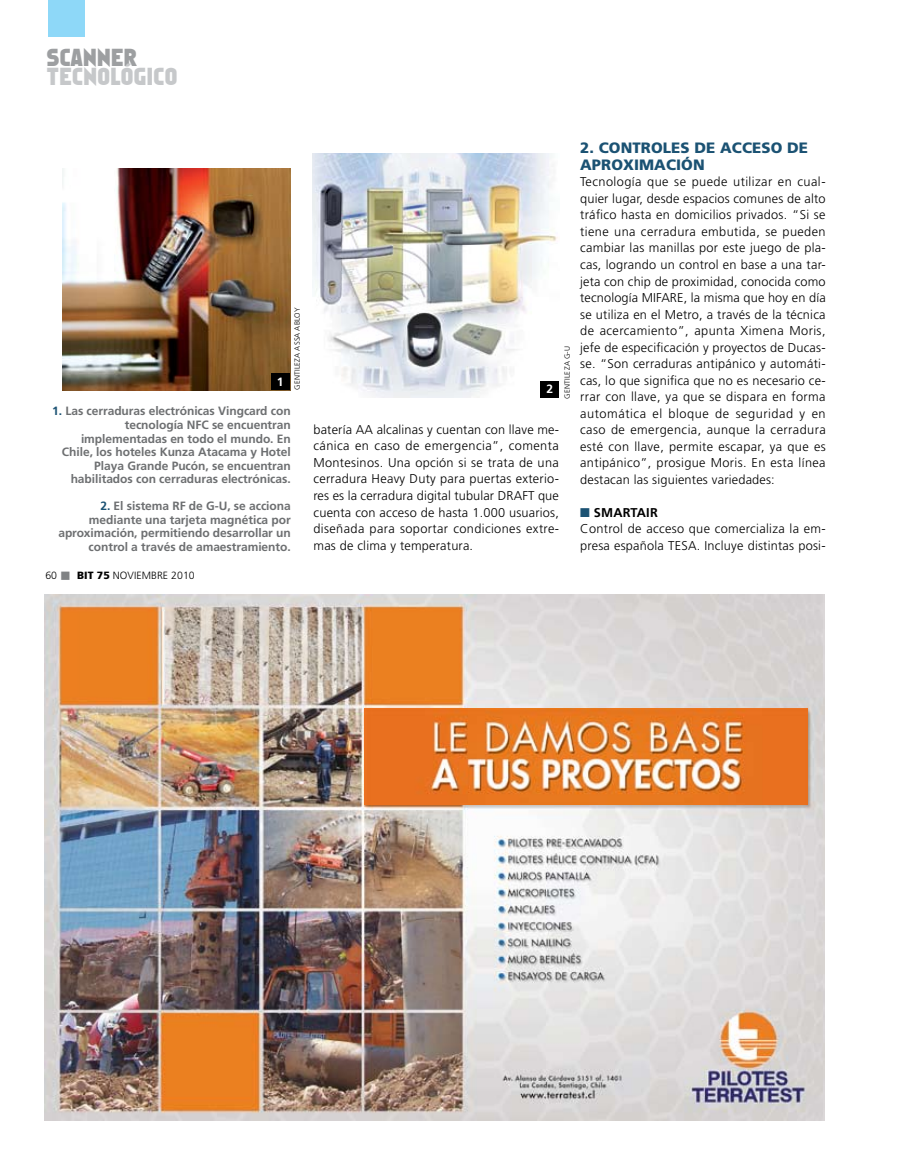
<style>
.page{position:relative;width:915px;height:1170px;background:#fff}
.page>*{position:absolute;margin:0;border:0;box-sizing:border-box;transform-origin:0 0}
.t1{font:22.5px "Faktos";letter-spacing:.02em;color:#c6c8ca}
.t2{font:22.5px "Faktos";letter-spacing:.02em;color:#9d9fa1}
.t3{font:900 15px/16.5px "Frutiger";letter-spacing:.005em;color:#1b5273}
.t4{font:300 12.75px/16.5px "Frutiger";letter-spacing:.025em;color:#000;text-align:justify}
.t5{font:700 12px/13.5px "Frutiger";letter-spacing:-.005em;color:#6d6f71;text-align:right}
.t6{font:700 12px "Frutiger";color:#fff}
.t7{font:300 10.5px "Frutiger";letter-spacing:.005em;color:#000}
.t8{font:300 7.5px "Frutiger";letter-spacing:.03em;color:#000}
.s1{color:#1b5273}
.s2{color:#808284}
.s3{font-weight:900}
.s4{font-weight:700}
</style>
<div class="page">
<img style="left:62px;top:168px;width:228px;height:222px">
<img style="left:312px;top:154px;width:246px;height:243px">
<div style="left:271px;top:373px;width:18px;height:16px;background:#000"></div>
<div style="left:48px;top:0;width:37px;height:36px;background:#8ed8f8"></div>
<div style="left:540px;top:381px;width:19px;height:16px;background:#000"></div>
<img style="left:45px;top:594px;width:779px;height:526px">
<img style="left:365px;top:708px;width:442px;height:96px">
<h1 class="t2" style="left:47px;top:44px;width:92px">SCANNER</h1>
<h1 class="t1" style="left:47px;top:64px;width:132px">TECNOLÓGICO</h1>
<p class="t6" style="left:277px;top:374px;width:8px">1</p>
<p class="t8" style="left:293px;top:389px;width:83px;rotate:-90deg">gentileza assa abloy</p>
<p class="t5" style="left:52px;top:404px;width:240px"><span class="s1">1.</span> Las cerraduras electrónicas Vingcard con tecnología NFC se encuentran implementadas en todo el mundo. En Chile, los hoteles Kunza Atacama y Hotel Playa Grande Pucón, se encuentran habilitados con cerraduras electrónicas.</p>
<p class="t5" style="left:58px;top:499px;width:234px"><span class="s1">2.</span> El sistema RF de G-U, se acciona mediante una tarjeta magnética por aproximación, permitiendo desarrollar un control a través de amaestramiento.</p>
<p class="t7" style="left:45px;top:569px;width:151px">60 <span class="s2">■</span> <span class="s3">BIT 75</span> noviembre 2010</p>
<p class="t6" style="left:546px;top:382px;width:8px">2</p>
<p class="t8" style="left:563px;top:398px;width:53px;rotate:-90deg">gentileza G-U</p>
<p class="t4" style="left:313px;top:421px;width:247px">batería AA alcalinas y cuentan con llave me&shy;cánica en caso de emergencia”, comenta Montesinos. U na opción si se trata de una cerradura Heavy Duty para puertas exterio&shy;res es la cerradura digital tubular DRAFT que cuenta con acceso de hasta 1.000 usuarios, diseñada para soportar condiciones extre&shy;mas de clima y temperatura.</p>
<p class="t3" style="left:580px;top:140px;width:229px">2. CONTROLES DE ACCESO DE<br>APROXIMACI ÓN</p>
<p class="t4" style="left:580px;top:174px;width:247px">Tecnología que se puede utilizar en cual&shy;quier lugar, desde espacios comunes de alto tráfico hasta en domicilios privados. “Si se tiene una cerradura embutida, se pueden cambiar las manillas por este juego de pla&shy;cas, logrando un control en base a una tar&shy;jeta con chip de proximidad, conocida como tecnología MI FARE, la misma que hoy en día se utiliza en el M etro, a través de la técnica de acercamiento”, apunta Ximena Moris, jefe de especificación y proyectos de Ducas&shy;se. “Son cerraduras antipánico y automáti&shy;cas, lo que significa que no es necesario ce&shy;rrar con llave, ya que se dispara en forma automática el bloque de seguridad y en caso de emergencia, aunque la cerradura esté con llave, permite escapar, ya que es antipánico”, prosigue Moris. En esta línea destacan las siguientes variedades:</p>
<p class="t4" style="left:580px;top:504px;width:247px;text-align:left"><span class="s1">■</span> <span class="s4">Smartair<br></span>Control de acceso que comercializa la em&shy;presa española TESA. Incluye distintas posi-</p>
</div>
